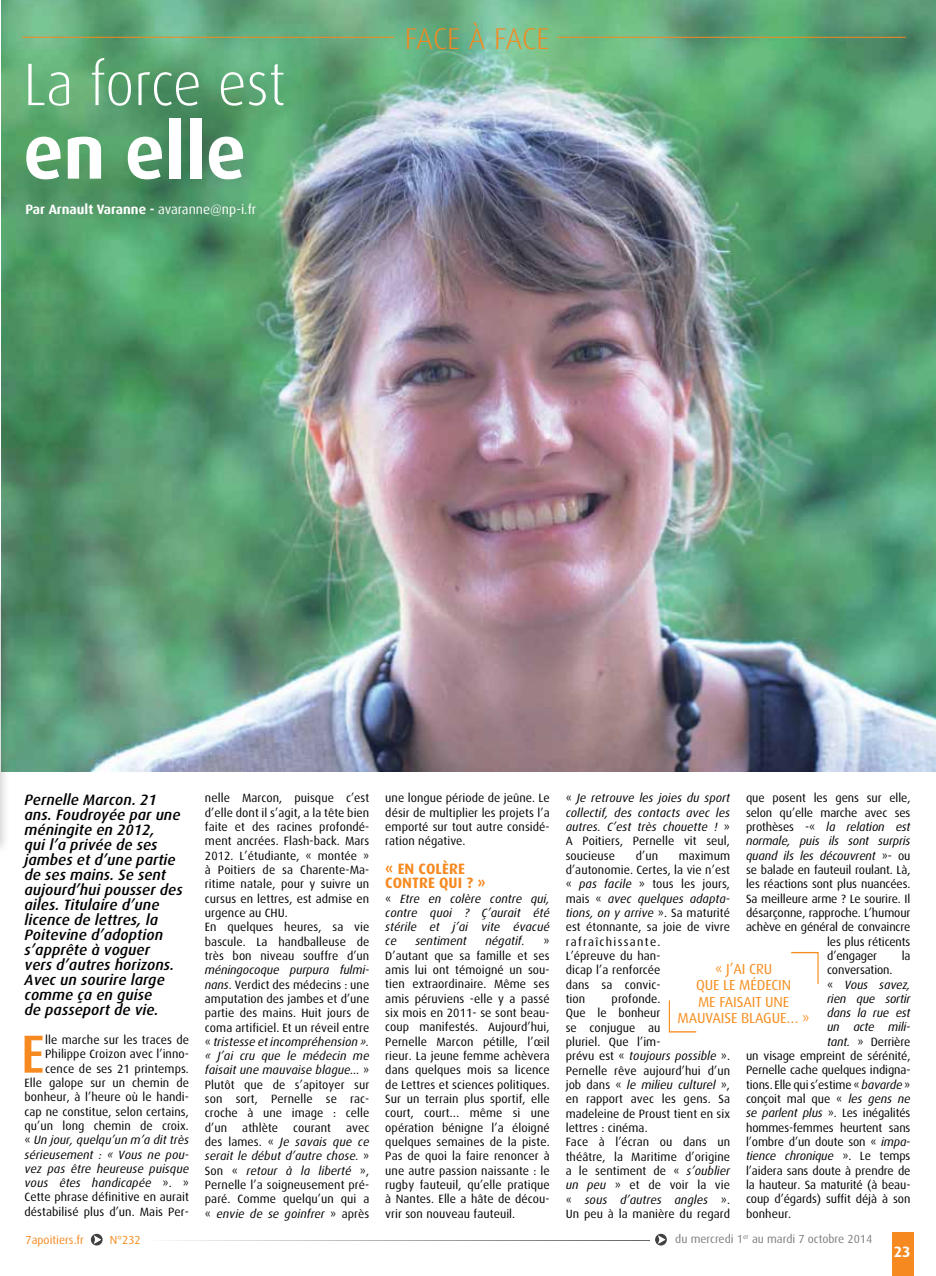
<style>
.page{position:relative;width:936px;height:1276px;background:#fff}
.page>*{position:absolute;margin:0;border:0;box-sizing:border-box;transform-origin:0 0}
.t1{font:700 76.5px "Dax";color:#fff;scale:.95 1}
.t2{font:300 60px "Dax";color:#fff;scale:.95 1}
.t3{font:500 53.7px "Dax";color:#f6891f}
.t4{font:300 30px "Dax";color:#f6891f}
.t5{font:italic 500 15px/15px "Dax";letter-spacing:.005em;color:#000}
.t6{font:700 15px/14.2px "Dax";color:#f6891f}
.t7{font:700 15px "Dax";color:#fff}
.t8{font:14.55px/16.5px "Dax";color:#f78d1e}
.t9{font:700 13.5px "Dax";color:#fff}
.t10{font:12px/14.4px "Dax";letter-spacing:.005em;color:#000}
.t11{font:italic 12px/14.2px "Dax";letter-spacing:.005em;color:#000;text-align:justify}
.t12{font:11.7px "Dax";color:#7c7e81}
.t13{font:11.7px "Dax";color:#f6891f}
.s1{font-weight:400}
.s2{font-style:italic}
.s3{font-style:normal}
</style>
<div class="page">
<div style="left:891px;top:1232px;width:22px;height:44px;background:#f6891f"></div>
<svg style="left:91px;top:1233px;width:12px;height:12px"></svg>
<svg style="left:655px;top:1233px;width:11px;height:12px"></svg>
<svg style="left:167px;top:1240px;width:482px;height:1px"></svg>
<img style="left:1px;top:0;width:934px;height:772px">
<hr style="left:22px;top:37px;width:372px;height:1px;background:#f6891f">
<hr style="left:557px;top:37px;width:348px;height:1px;background:#f6891f">
<svg style="left:668px;top:1000px;width:28px;height:32px"></svg>
<svg style="left:791px;top:952px;width:27px;height:32px"></svg>
<div style="left:0;top:584px;width:10px;height:271px;background:#000;opacity:.2"></div>
<hr style="left:0;top:589px;width:1px;height:253px;background:#e0e0e0">
<h2 class="t2" style="left:23px;top:52px;width:277px">La force est</h2>
<h1 class="t1" style="left:23px;top:109px;width:236px">en elle</h1>
<p class="t9" style="left:26px;top:201px;width:232px">Par Arnault Varanne - <span class="s1">avaranne@np-i.fr</span></p>
<h3 class="t4" style="left:405px;top:22px;width:146px">face à face</h3>
<p class="t5" style="left:25px;top:792px;width:159px">Pernelle Marcon. 21 ans. Foudroyée par une méningite en 2012,<br>qui l’a privée de ses jambes et d’une partie de ses mains. Se sent aujourd’hui pousser des ailes. Titulaire d’une licence de lettres, la<br>Poitevine d’adoption s’apprête à voguer<br>vers d’autres horizons.<br>Avec un sourire large comme ça en guise<br>de passeport de vie.</p>
<h3 class="t3" style="left:21px;top:1024px;width:26px">E</h3>
<p class="t10" style="left:25px;top:1033px;width:166px;text-align:right">lle marche sur les traces de<br>Philippe Croizon avec l’inno&shy;cence de ses 21 printemps.<br>Elle galope sur un chemin de bonheur, à l’heure où le handi&shy;cap ne constitue, selon certains, qu’un long chemin de croix. « <span class="s2">Un jour, quelqu’un m’a dit très sérieusement : « Vous ne pou&shy;vez pas être heureuse puisque vous êtes handicapée</span> ». »<br>Cette phrase définitive en aurait déstabilisé plus d’un. Mais Per-</p>
<p class="t10" style="left:205px;top:791px;width:166px">nelle Marcon, puisque c’est d’elle dont il s’agit, a la tête bien faite et des racines profondé&shy;ment ancrées. Flash-back. Mars<br>2012. L’étudiante, « montée » à Poitiers de sa Charente-Ma&shy;ritime natale, pour y suivre un cursus en lettres, est admise en urgence au CHU.<br>En quelques heures, sa vie bascule. La handballeuse de très bon niveau souffre d’un</p>
<p class="t10" style="left:205px;top:963px;width:166px;text-align:justify"><span class="s2">méningocoque purpura fulmi&shy;nans</span>. Verdict des médecins : une amputation des jambes et d’une partie des mains. Huit jours de coma artificiel. Et un réveil entre « <span class="s2">tristesse et incompréhension ». « J’ai cru que le médecin me faisait une mauvaise blague…</span> » Plutôt que de s’apitoyer sur son sort, Pernelle se rac&shy;croche à une image : celle d’un athlète courant avec des lames. « <span class="s2">Je savais que ce serait le début d’autre chose.</span> » Son « <span class="s2">retour à la liberté</span> », Pernelle l’a soigneusement pré&shy;paré. Comme quelqu’un qui a « <span class="s2">envie de se goinfrer</span> » après</p>
<p class="t10" style="left:385px;top:791px;width:166px;text-align:justify">une longue période de jeûne. Le désir de multiplier les projets l’a emporté sur tout autre considé&shy;ration négative.</p>
<p class="t6" style="left:385px;top:861px;width:72px">« En colère contre</p>
<p class="t6" style="left:439px;top:876px;width:48px">qui ? »</p>
<p class="t11" style="left:385px;top:891px;width:166px"><span class="s3">«</span> Etre en colère contre qui, contre quoi ? Ç’aurait été stérile et j’ai vite évacué ce</p>
<p class="t11" style="left:415px;top:934px;width:53px">sentiment</p>
<p class="t11" style="left:485px;top:934px;width:41px">négatif.</p>
<p class="t10" style="left:385px;top:934px;width:166px;text-align:justify;text-indent:158px">» D’autant que sa famille et ses amis lui ont témoigné un sou&shy;tien extraordinaire. Même ses amis péruviens -elle y a passé six mois en 2011- se sont beau&shy;coup manifestés. Aujourd’hui, Pernelle Marcon pétille, l’œil rieur. La jeune femme achèvera dans quelques mois sa licence de Lettres et sciences politiques.<br>Sur un terrain plus sportif, elle court, court… même si une opération bénigne l’a éloigné quelques semaines de la piste.<br>Pas de quoi la faire renoncer à une autre passion naissante : le rugby fauteuil, qu’elle pratique à Nantes. Elle a hâte de décou&shy;vrir son nouveau fauteuil.</p>
<p class="t11" style="left:565px;top:791px;width:166px"><span class="s3">«</span> Je retrouve les joies du sport collectif, des contacts avec les autres. C’est très chouette ! <span class="s3">» A Poitiers, Pernelle vit seul, soucieuse</span></p>
<p class="t10" style="left:746px;top:791px;width:166px">que posent les gens sur elle,</p>
<p class="t10" style="left:746px;top:805px;width:166px">selon qu’elle marche avec ses</p>
<p class="t11" style="left:746px;top:820px;width:166px"><span class="s3">prothèses -«</span> la relation est</p>
<p class="t11" style="left:746px;top:834px;width:166px">normale, puis ils sont surpris</p>
<p class="t11" style="left:746px;top:848px;width:166px">quand ils les découvrent <span class="s3">»- ou</span></p>
<p class="t10" style="left:746px;top:863px;width:166px">se balade en fauteuil roulant. Là,</p>
<p class="t10" style="left:746px;top:877px;width:166px">les réactions sont plus nuancées.</p>
<p class="t10" style="left:746px;top:891px;width:166px">Sa meilleure arme ? Le sourire. Il</p>
<p class="t10" style="left:746px;top:905px;width:166px">désarçonne, rapproche. L’humour</p>
<p class="t10" style="left:746px;top:920px;width:166px">achève en général de convaincre</p>
<p class="t10" style="left:827px;top:934px;width:85px">les plus réticents</p>
<p class="t10" style="left:827px;top:948px;width:51px">d’engager</p>
<p class="t10" style="left:901px;top:948px;width:10px">la</p>
<p class="t10" style="left:827px;top:963px;width:67px">conversation.</p>
<p class="t11" style="left:827px;top:977px;width:85px"><span class="s3">«</span> Vous savez,</p>
<p class="t11" style="left:827px;top:991px;width:85px">rien que sortir</p>
<p class="t11" style="left:827px;top:1006px;width:85px">dans la rue est</p>
<p class="t11" style="left:827px;top:1020px;width:85px">un acte mili-</p>
<p class="t10" style="left:827px;top:1034px;width:85px"><span class="s2">tant.</span> » Derrière</p>
<p class="t10" style="left:746px;top:1049px;width:166px">un visage empreint de sérénité,</p>
<p class="t10" style="left:746px;top:1063px;width:166px">Pernelle cache quelques indigna-</p>
<p class="t10" style="left:746px;top:1077px;width:166px">tions. Elle qui s’estime « <span class="s2">bavarde</span> »</p>
<p class="t10" style="left:746px;top:1092px;width:166px">conçoit mal que « <span class="s2">les gens ne</span></p>
<p class="t10" style="left:746px;top:1106px;width:166px"><span class="s2">se parlent plus</span> ». Les inégalités</p>
<p class="t10" style="left:746px;top:1120px;width:166px">hommes-femmes heurtent sans</p>
<p class="t10" style="left:746px;top:1134px;width:166px">l’ombre d’un doute son « <span class="s2">impa-</span></p>
<p class="t11" style="left:746px;top:1149px;width:166px">tience chronique <span class="s3">». Le temps</span></p>
<p class="t10" style="left:746px;top:1163px;width:166px">l’aidera sans doute à prendre de</p>
<p class="t10" style="left:746px;top:1177px;width:166px">la hauteur. Sa maturité (à beau-</p>
<p class="t10" style="left:746px;top:1192px;width:166px">coup d’égards) suffit déjà à son</p>
<p class="t10" style="left:746px;top:1206px;width:47px">bonheur.</p>
<p class="t10" style="left:635px;top:848px;width:24px">d’un</p>
<p class="t10" style="left:565px;top:848px;width:166px;text-indent:113px">maximum d’autonomie. Certes, la vie n’est « <span class="s2">pas facile</span> » tous les jours, mais « <span class="s2">avec quelques adapta&shy;tions, on y arrive</span> ». Sa maturité est étonnante, sa joie de vivre rafraîchissante.<br>L’épreuve du han-<br>dicap l’a renforcée<br>dans sa convic-<br>tion</p>
<p class="t8" style="left:715px;top:960px;width:43px">« J’ai cru</p>
<p class="t8" style="left:696px;top:977px;width:9px">que</p>
<p class="t8" style="left:698px;top:977px;width:50px;text-indent:25px">le médecin me faisait</p>
<p class="t10" style="left:565px;top:991px;width:166px;text-indent:46px">profonde.<br>Que le bonheur<br>se conjugue au<br>pluriel. Que l’im-<br>prévu est « <span class="s2">toujours possible</span> ».<br>Pernelle rêve aujourd’hui d’un job dans « <span class="s2">le milieu culturel</span> », en rapport avec les gens. Sa madeleine de Proust tient en six lettres : cinéma.<br>Face à l’écran ou dans un théâtre, la Maritime d’origine a le sentiment de « <span class="s2">s’oublier un peu</span> » et de voir la vie « <span class="s2">sous d’autres angles</span> ».<br>Un peu à la manière du regard</p>
<p class="t8" style="left:765px;top:993px;width:9px">une</p>
<p class="t8" style="left:677px;top:1010px;width:9px">mauvaise</p>
<p class="t8" style="left:741px;top:1010px;width:9px">blague</p>
<p class="t8" style="left:786px;top:1010px;width:25px">… »</p>
<p class="t13" style="left:26px;top:1233px;width:60px">7apoitiers.fr</p>
<p class="t13" style="left:110px;top:1233px;width:32px">N°232</p>
<p class="t12" style="left:675px;top:1232px;width:198px">du mercredi 1<sup>er</sup> au mardi 7 octobre 2014</p>
<p class="t7" style="left:893px;top:1243px;width:18px">23</p>
</div>
